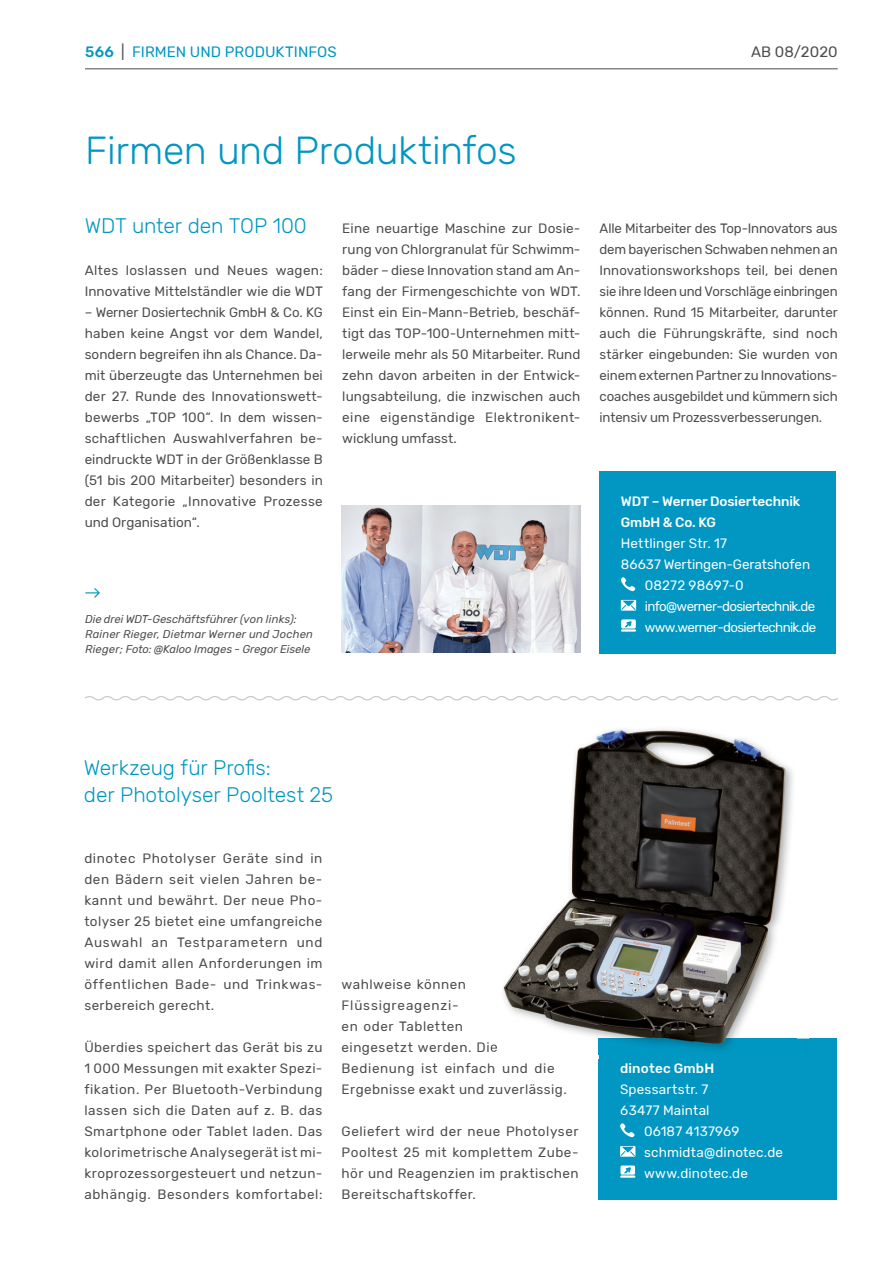
<style>
.page{position:relative;width:893px;height:1263px;background:#fff}
.page>*{position:absolute;margin:0;border:0;box-sizing:border-box;transform-origin:0 0}
.t1{font:300 39px "Rubik";letter-spacing:-.01em;color:#0197c2}
.t2{font:300 21px/27px "Rubik";letter-spacing:-.005em;color:#0197c2}
.t3{font:15px "Rubik";letter-spacing:.005em;color:#0197c2}
.t4{font:15px "Rubik";letter-spacing:.01em;color:#4b4c4d}
.t5{font:13.5px/21px "Rubik";letter-spacing:.03em;color:#4b4c4d;text-align:justify}
.t6{font:13.5px "Rubik";letter-spacing:.01em;color:#fff}
.t7{font:13.5px/21px "Rubik";letter-spacing:.01em;color:#4b4c4d}
.t8{font:13.5px "Rubik";letter-spacing:-.05em;color:#fff}
.t9{font:500 13.5px/21px "Rubik";letter-spacing:-.005em;color:#fff}
.t10{font:13.5px "Rubik";letter-spacing:-.01em;color:#fff}
.t11{font:italic 11.25px/15px "Rubik";letter-spacing:.005em;color:#4b4c4d}
.s1{font-weight:500}
.s2{color:#4b4c4d}
</style>
<div class="page">
<hr style="left:85px;top:68px;width:753px;height:1px;background:#4b4c4d">
<div style="left:600px;top:471px;width:236px;height:183px;background:#0197c2"></div>
<svg style="left:620px;top:577px;width:16px;height:15px"></svg>
<svg style="left:621px;top:600px;width:15px;height:11px"></svg>
<svg style="left:621px;top:601px;width:15px;height:10px"></svg>
<div style="left:621px;top:620px;width:15px;height:8px;border:1px solid #fff"></div>
<svg style="left:622px;top:620px;width:13px;height:12px"></svg>
<img style="left:342px;top:505px;width:239px;height:147px">
<svg style="left:85px;top:696px;width:753px;height:5px"></svg>
<div style="left:599px;top:1038px;width:238px;height:162px;background:#0197c2"></div>
<svg style="left:620px;top:1123px;width:15px;height:15px"></svg>
<svg style="left:620px;top:1146px;width:15px;height:11px"></svg>
<svg style="left:620px;top:1147px;width:15px;height:10px"></svg>
<div style="left:621px;top:1166px;width:14px;height:8px;border:1px solid #fff"></div>
<svg style="left:621px;top:1166px;width:13px;height:12px"></svg>
<svg style="left:491px;top:1044px;width:6px;height:8px"></svg>
<img style="left:503px;top:729px;width:194px;height:325px">
<img style="left:697px;top:732px;width:96px;height:306px">
<img style="left:599px;top:1038px;width:134px;height:16px">
<svg style="left:85px;top:588px;width:15px;height:10px"></svg>
<p class="t3" style="left:85px;top:43px;width:253px"><span class="s1">566</span> <span class="s2">|</span> FIRMEN UND PRODUKTINFOS</p>
<p class="t4" style="left:751px;top:43px;width:88px">AB 08/2020</p>
<h1 class="t1" style="left:85px;top:129px;width:433px">Firmen und Produktinfos</h1>
<h2 class="t2" style="left:85px;top:213px;width:224px">WDT unter den TOP 100</h2>
<p class="t7" style="left:85px;top:260px;width:240px">Altes loslassen und Neues wagen:<br>Innovative Mittelständler wie die WDT</p>
<p class="t5" style="left:85px;top:302px;width:240px">– Werner Dosiertechnik GmbH &amp; Co. KG haben keine Angst vor dem Wandel, sondern begreifen ihn als Chance. Da&shy;mit überzeugte das Unternehmen bei der 27. Runde des Innovationswett&shy;bewerbs „TOP 100“. In dem wissen&shy;schaftlichen Auswahlverfahren be&shy;eindruckte WDT in der Größenklasse B (51 bis 200 Mitarbeiter) besonders in der Kategorie „Innovative Prozesse und Organisation“.</p>
<p class="t5" style="left:342px;top:218px;width:240px">Eine neuartige Maschine zur Dosie&shy;rung von Chlorgranulat für Schwimm&shy;bäder – diese Innovation stand am An&shy;fang der Firmengeschichte von WDT.<br>Einst ein Ein-Mann-Betrieb, beschäf&shy;tigt das TOP-100-Unternehmen mitt&shy;lerweile mehr als 50 Mitarbeiter. Rund zehn davon arbeiten in der Entwick&shy;lungsabteilung, die inzwischen auch eine eigenständige Elektronikent&shy;wicklung umfasst.</p>
<p class="t11" style="left:85px;top:612px;width:229px">Die drei WDT-Geschäftsführer (von links):<br>Rainer Rieger, Dietmar Werner und Jochen<br>Rieger; Foto: @Kaloo Images - Gregor Eisele</p>
<p class="t5" style="left:600px;top:218px;width:240px">Alle Mitarbeiter des Top-Innovators aus dem bayerischen Schwaben nehmen an Innovationsworkshops teil, bei denen sie ihre Ideen und Vorschläge einbringen können. Rund 15 Mitarbeiter, darunter auch die Führungskräfte, sind noch stärker ein gebunden: Sie wurden von einem externen Partner zu Innovations&shy;coaches ausgebildet und kümmern sich intensiv um Prozessverbesserungen.</p>
<p class="t9" style="left:621px;top:491px;width:181px">WDT – Werner Dosiertechnik<br>GmbH &amp; Co. KG</p>
<p class="t6" style="left:621px;top:535px;width:108px">Hettlinger Str. 17</p>
<p class="t10" style="left:621px;top:556px;width:191px">86637 Wertingen-Geratshofen</p>
<p class="t6" style="left:645px;top:577px;width:100px">08272 98697-0</p>
<p class="t8" style="left:645px;top:598px;width:172px">info@werner-dosiertechnik.de</p>
<p class="t8" style="left:645px;top:619px;width:173px">www.werner-dosiertechnik.de</p>
<h2 class="t2" style="left:84px;top:755px;width:251px">Werkzeug für Profis:<br>der Photolyser Pooltest 25</h2>
<p class="t5" style="left:84px;top:848px;width:240px">dinotec Photolyser Geräte sind in den Bädern seit vielen Jahren be&shy;kannt und bewährt. Der neue Pho&shy;tolyser 25 bietet eine umfangreiche Auswahl an Testparametern und wird damit allen Anforderungen im öffentlichen Bade- und Trinkwas&shy;serbereich gerecht.</p>
<p class="t5" style="left:84px;top:1037px;width:240px">Überdies speichert das Gerät bis zu 1 000 Messungen mit exakter Spezi&shy;fikation. Per Bluetooth-Verbindung lassen sich die Daten auf z. B. das Smartphone oder Tablet laden. Das kolorimetrische Analysegerät ist mi&shy;kroprozessorgesteuert und netzun&shy;abhängig. Besonders komfortabel:</p>
<p class="t5" style="left:342px;top:974px;width:227px;text-align:left">wahlweise können<br>Flüssigreagenzi-<br>en oder Tabletten<br>eingesetzt werden. Die<br>Bedienung ist einfach und die<br>Ergebnisse exakt und zuverlässig.</p>
<p class="t5" style="left:342px;top:1121px;width:239px">Geliefert wird der neue Photolyser Pooltest 25 mit komplettem Zube&shy;hör und Reagenzien im praktischen Bereitschaftskoffer.</p>
<p class="t9" style="left:620px;top:1058px;width:96px">dinotec GmbH</p>
<p class="t6" style="left:620px;top:1081px;width:90px">Spessartstr. 7</p>
<p class="t6" style="left:620px;top:1102px;width:91px">63477 Maintal</p>
<p class="t6" style="left:644px;top:1123px;width:97px">06187 4137969</p>
<p class="t6" style="left:644px;top:1144px;width:140px">schmidta@dinotec.de</p>
<p class="t6" style="left:644px;top:1165px;width:105px">www.dinotec.de</p>
</div>
